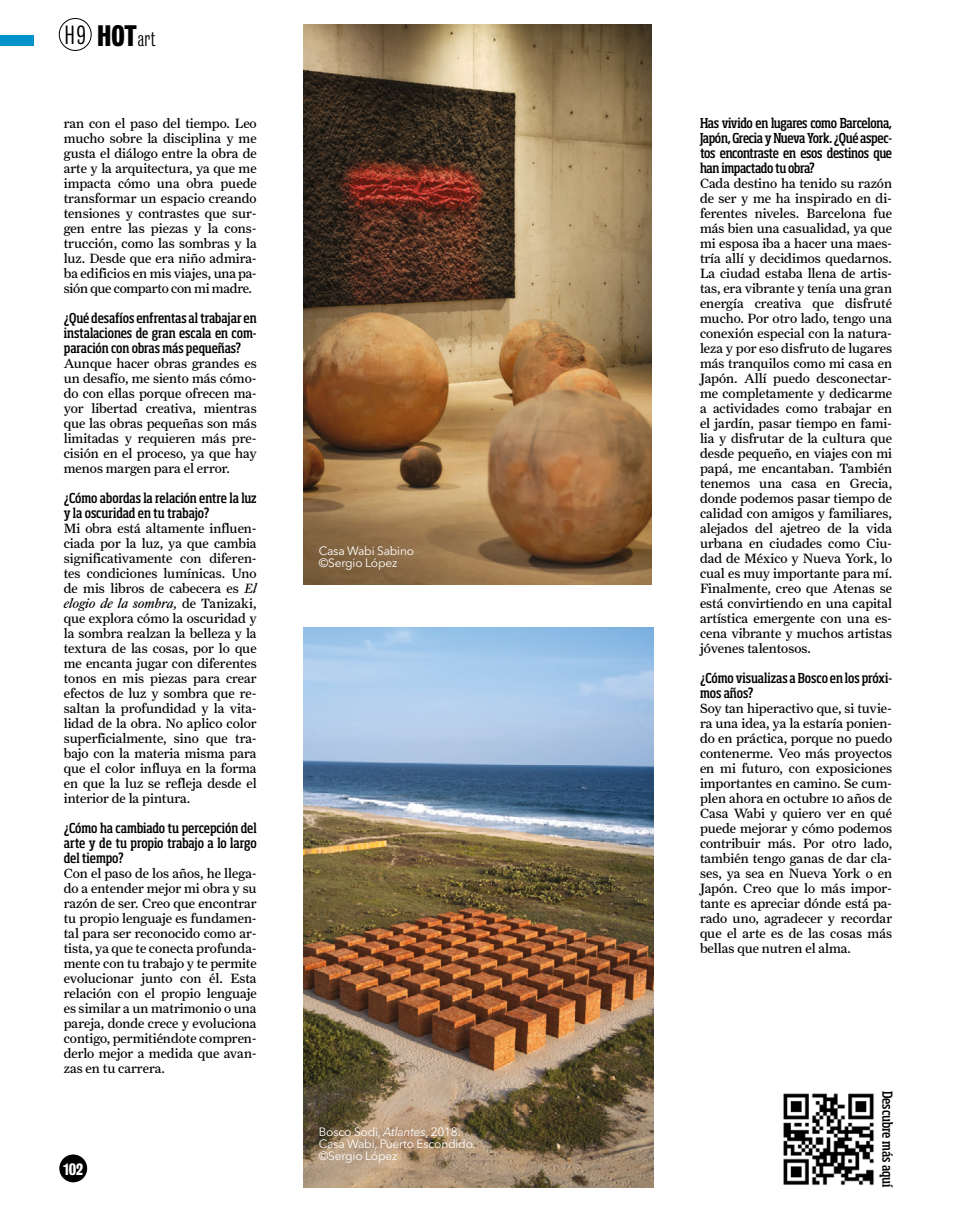
<style>
.page{position:relative;width:978px;height:1212px;background:#fff}
.page>*{position:absolute;margin:0;border:0;box-sizing:border-box;transform-origin:0 0}
.t1{font:700 27px "Bureau Grot Condensed";color:#000}
.t2{font:300 24px "Bureau Grot Condensed";color:#000}
.t3{font:300 19.5px "Bureau Grot Condensed";color:#000}
.t4{font:700 15px "Bureau Grot Condensed";color:#fff}
.t5{font:13.5px/15px "Farnham Text";color:#000;text-align:justify}
.t6{font:500 condensed 13.5px/15px "Soho Std";letter-spacing:-.01em;color:#000;text-align:justify}
.t7{font:12px/12px "Avenir Next LT Pro";letter-spacing:-.02em;color:#fff}
.s1{font-style:italic}
</style>
<div class="page">
<div style="left:59px;top:1154px;width:28px;height:28px;background:#000;border-radius:50%"></div>
<div style="left:59px;top:18px;width:33px;height:33px;border:1px solid #000;border-radius:50%"></div>
<div style="left:0;top:35px;width:34px;height:11px;background:#0093c9"></div>
<img style="left:304px;top:25px;width:347px;height:559px">
<img style="left:304px;top:628px;width:349px;height:559px">
<img style="left:783px;top:1093px;width:91px;height:92px">
<h1 class="t1" style="left:97px;top:20px;width:41px">HOT</h1>
<h2 class="t2" style="left:65px;top:22px;width:22px">H9</h2>
<h3 class="t3" style="left:138px;top:28px;width:19px">art</h3>
<p class="t5" style="left:64px;top:116px;width:194px">ran con el paso del tiempo. Leo mucho sobre la disciplina y me gusta el diálogo entre la obra de arte y la arquitectura, ya que me impacta cómo una obra puede transformar un espacio creando tensiones y contrastes que sur&shy;gen entre las piezas y la cons&shy;trucción, como las sombras y la luz. Desde que era niño admira&shy;ba edificios en mis viajes, una pa&shy;sión que comparto con mi madre.</p>
<p class="t6" style="left:64px;top:310px;width:194px">¿Qué desafíos enfrentas al trabajar en instalaciones de gran escala en com&shy;paración con obras más pequeñas?</p>
<p class="t5" style="left:64px;top:356px;width:194px">Aunque hacer obras grandes es un desafío, me siento más cómo&shy;do con ellas porque ofrecen ma&shy;yor libertad creativa, mientras que las obras pequeñas son más limitadas y requieren más pre&shy;cisión en el proceso, ya que hay menos margen para el error.</p>
<p class="t6" style="left:64px;top:490px;width:194px">¿Cómo abordas la relación entre la luz y la oscuridad en tu trabajo?</p>
<p class="t5" style="left:64px;top:521px;width:194px">Mi obra está altamente influen&shy;ciada por la luz, ya que cambia significativamente con diferen&shy;tes condiciones lumínicas. Uno de mis libros de cabecera es <span class="s1">El elogio de la sombra,</span> de Tanizaki, que explora cómo la oscuridad y la sombra realzan la belleza y la textura de las cosas, por lo que me encanta jugar con diferentes tonos en mis piezas para crear efectos de luz y sombra que re&shy;saltan la profundidad y la vita&shy;lidad de la obra. No aplico color superficialmente, sino que tra&shy;bajo con la materia misma para que el color influya en la forma en que la luz se refleja desde el interior de la pintura.</p>
<p class="t6" style="left:64px;top:820px;width:194px">¿Cómo ha cambiado tu percepción del arte y de tu propio trabajo a lo largo del tiempo?</p>
<p class="t5" style="left:64px;top:866px;width:194px">Con el paso de los años, he llega&shy;do a entender mejor mi obra y su razón de ser. Creo que encontrar tu propio lenguaje es fundamen&shy;tal para ser reconocido como ar&shy;tista, ya que te conecta profunda&shy;mente con tu trabajo y te permite evolucionar junto con él. Esta relación con el propio lenguaje es similar a un matrimonio o una pareja, donde crece y evoluciona contigo, permitiéndote compren&shy;derlo mejor a medida que avan&shy;zas en tu carrera.</p>
<p class="t4" style="left:63px;top:1160px;width:22px">102</p>
<p class="t7" style="left:319px;top:545px;width:97px">Casa Wabi Sabino ©Sergio López</p>
<p class="t7" style="left:319px;top:1126px;width:158px">Bosco Sodi, <span class="s1">Atlantes</span>, 2018.<br>Casa Wabi, Puerto Escondido. ©Sergio López</p>
<p class="t6" style="left:700px;top:115px;width:194px">Has vivido en lugares como Barcelona, Japón, Grecia y Nueva York. ¿Qué aspec&shy;tos encontraste en esos destinos que han impactado tu obra?</p>
<p class="t5" style="left:700px;top:176px;width:194px">Cada destino ha tenido su razón de ser y me ha inspirado en di&shy;ferentes niveles. Barcelona fue más bien una casualidad, ya que mi esposa iba a hacer una maes&shy;tría allí y decidimos quedarnos.<br>La ciudad estaba llena de artis&shy;tas, era vibrante y tenía una gran energía creativa que disfruté mucho. Por otro lado, tengo una conexión especial con la natura&shy;leza y por eso disfruto de lugares más tranquilos como mi casa en Japón. Allí puedo desconectar&shy;me completamente y dedicarme a actividades como trabajar en el jardín, pasar tiempo en fami&shy;lia y disfrutar de la cultura que desde pequeño, en viajes con mi papá, me encantaban. También tenemos una casa en Grecia, donde podemos pasar tiempo de calidad con amigos y familiares, alejados del ajetreo de la vida urbana en ciudades como Ciu&shy;dad de México y Nueva York, lo cual es muy importante para mí.<br>Finalmente, creo que Atenas se está convirtiendo en una capital artística emergente con una es&shy;cena vibrante y muchos artistas jóvenes talentosos.</p>
<p class="t6" style="left:700px;top:670px;width:194px">¿Cómo visualizas a Bosco en los próxi&shy;mos años?</p>
<p class="t5" style="left:700px;top:701px;width:194px">Soy tan hiperactivo que, si tuvie&shy;ra una idea, ya la estaría ponien&shy;do en práctica, porque no puedo contenerme. Veo más proyectos en mi futuro, con exposiciones importantes en camino. Se cum&shy;plen ahora en octubre 10 años de Casa Wabi y quiero ver en qué puede mejorar y cómo podemos contribuir más. Por otro lado, también tengo ganas de dar cla&shy;ses, ya sea en Nueva York o en Japón. Creo que lo más impor&shy;tante es apreciar dónde está pa&shy;rado uno, agradecer y recordar que el arte es de las cosas más bellas que nutren el alma.</p>
<p class="t6" style="left:895px;top:1091px;width:98px;rotate:90deg">Descubre más aquí</p>
</div>
